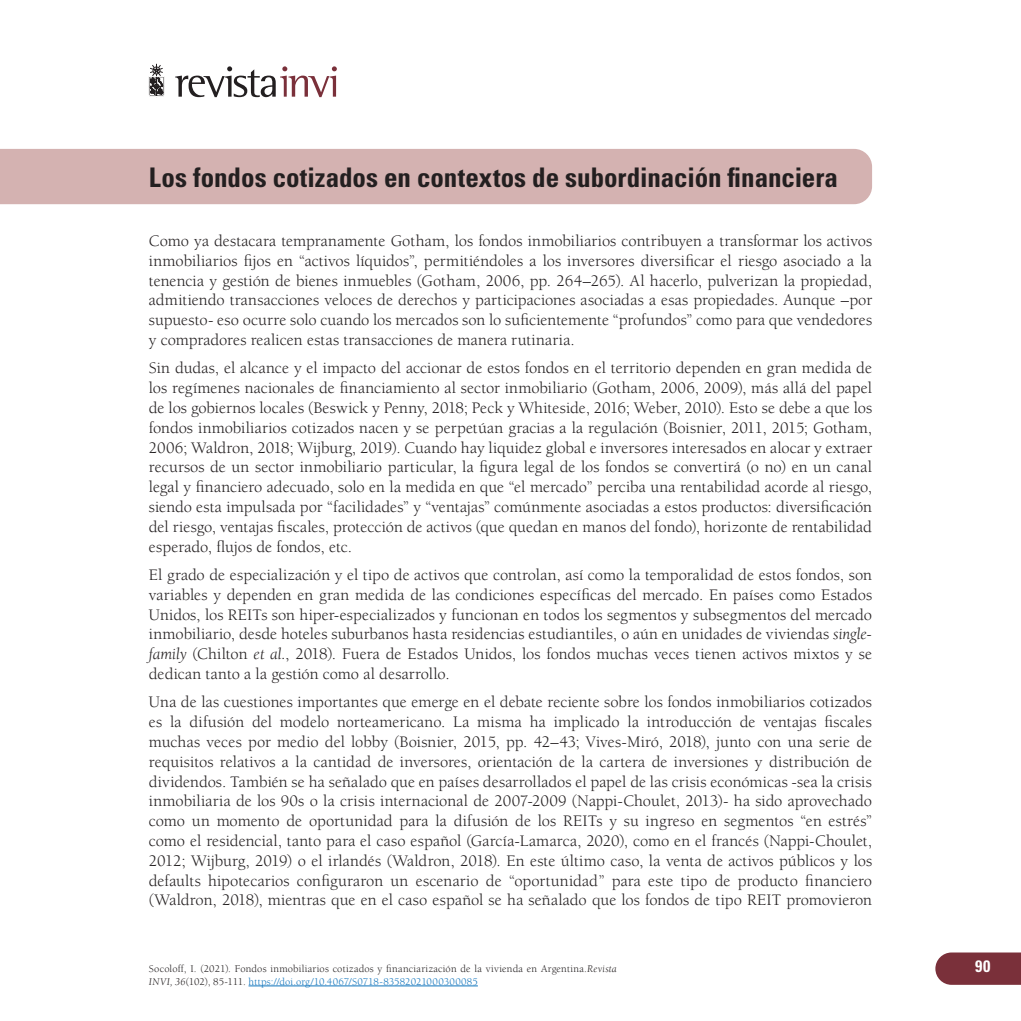
<style>
.page{position:relative;width:1021px;height:1021px;background:#fff}
.page>*{position:absolute;margin:0;border:0;box-sizing:border-box;transform-origin:0 0}
.sub{font:700 condensed 27px "Univers LT Std";color:#231f20}
.txt_esp{font:16.5px/19.8px "Berkeley Std";color:#231f20;text-align:justify}
.t1{font:700 condensed 16.5px "Univers LT Std";color:#fff}
.t2{font:10.5px "Berkeley Std";letter-spacing:.02em;color:#231f20}
.t3{font:10.5px "Berkeley Std";letter-spacing:.005em;color:#1074bc}
.s1{font-style:italic}
.s2{font-style:italic;color:#231f20}
.s3{color:#231f20}
</style>
<div class="page">
<svg style="left:175px;top:66px;width:162px;height:31px"></svg>
<svg style="left:149px;top:64px;width:15px;height:33px"></svg>
<svg style="left:935px;top:952px;width:85px;height:32px;background:#813b45"></svg>
<div style="left:0;top:149px;width:872px;height:55px;background:#d4b2b1"></div>
<hr style="left:248px;top:985px;width:230px;height:1px;background:#1074bc">
<p class="sub" style="left:149px;top:161px;width:690px">Los fondos cotizados en contextos de subordinación financiera</p>
<p class="txt_esp" style="left:149px;top:231px;width:724px">Como ya destacara tempranamente Gotham, los fondos inmobiliarios contribuyen a transformar los activos inmobiliarios fijos en “activos líquidos”, permitiéndoles a los inversores diversificar el riesgo asociado a la tenencia y gestión de bienes inmuebles (Gotham, 2006, pp. 264–265). Al hacerlo, pulverizan la propiedad, admitiendo transacciones veloces de derechos y participaciones asociadas a esas propiedades. Aunque –por supuesto- eso ocurre solo cuando los mercados son lo suficientemente “profundos” como para que vendedores y compradores realicen estas transacciones de manera rutinaria.</p>
<p class="txt_esp" style="left:149px;top:358px;width:724px">Sin dudas, el alcance y el impacto del accionar de estos fondos en el territorio dependen en gran medida de los regímenes nacionales de financiamiento al sector inmobiliario (Gotham, 2006, 2009), más allá del papel de los gobiernos locales (Beswick y Penny, 2018; Peck y Whiteside, 2016; Weber, 2010). Esto se debe a que los fondos inmobiliarios cotizados nacen y se perpetúan gracias a la regulación (Boisnier, 2011, 2015; Gotham, 2006; Waldron, 2018; Wijburg, 2019). Cuando hay liquidez global e inversores interesados en alocar y extraer recursos de un sector inmobiliario particular, la figura legal de los fondos se convertirá (o no) en un canal legal y financiero adecuado, solo en la medida en que “el mercado” perciba una rentabilidad acorde al riesgo, siendo esta impulsada por “facilidades” y “ventajas” comúnmente asociadas a estos productos: diversificación del riesgo, ventajas fiscales, protección de activos (que quedan en manos del fondo), horizonte de rentabilidad esperado, flujos de fondos, etc.</p>
<p class="txt_esp" style="left:149px;top:565px;width:724px">El grado de especialización y el tipo de activos que controlan, así como la temporalidad de estos fondos, son variables y dependen en gran medida de las condiciones específicas del mercado. En países como Estados Unidos, los REITs son hiper-especializados y funcionan en todos los segmentos y subsegmentos del mercado inmobiliario, desde hoteles suburbanos hasta residencias estudiantiles, o aún en unidades de viviendas <span class="s1">single&shy;family</span> (Chilton <span class="s1">et al.</span>, 2018). Fuera de Estados Unidos, los fondos muchas veces tienen activos mixtos y se dedican tanto a la gestión como al desarrollo.</p>
<p class="txt_esp" style="left:149px;top:692px;width:724px">Una de las cuestiones importantes que emerge en el debate reciente sobre los fondos inmobiliarios cotizados es la difusión del modelo norteamericano. La misma ha implicado la introducción de ventajas fiscales muchas veces por medio del lobby (Boisnier, 2015, pp. 42–43; Vives-Miró, 2018), junto con una serie de requisitos relativos a la cantidad de inversores, orientación de la cartera de inversiones y distribución de dividendos. También se ha señalado que en países desarrollados el papel de las crisis económicas -sea la crisis inmobiliaria de los 90s o la crisis internacional de 2007-2009 (Nappi-Choulet, 2013)- ha sido aprovechado como un momento de oportunidad para la difusión de los REITs y su ingreso en segmentos “en estrés” como el residencial, tanto para el caso español (García-Lamarca, 2020), como en el francés (Nappi-Choulet, 2012; Wijburg, 2019) o el irlandés (Waldron, 2018). En este último caso, la venta de activos públicos y los defaults hipotecarios configuraron un escenario de “oportunidad” para este tipo de producto financiero (Waldron, 2018), mientras que en el caso español se ha señalado que los fondos de tipo REIT promovieron</p>
<p class="t2" style="left:149px;top:963px;width:469px">Socoloff, I. (2021). Fondos inmobiliarios cotizados y financiarización de la vivienda en Argentina.<span class="s1">Revista</span></p>
<p class="t1" style="left:975px;top:956px;width:17px">90</p>
<p class="t3" style="left:149px;top:975px;width:330px"><span class="s2">INVI, 36</span><span class="s3">(102),</span> <span class="s3">85-111</span><span class="s3">.</span> https://doi.org/10.4067/S0718-83582021000300085</p>
</div>
